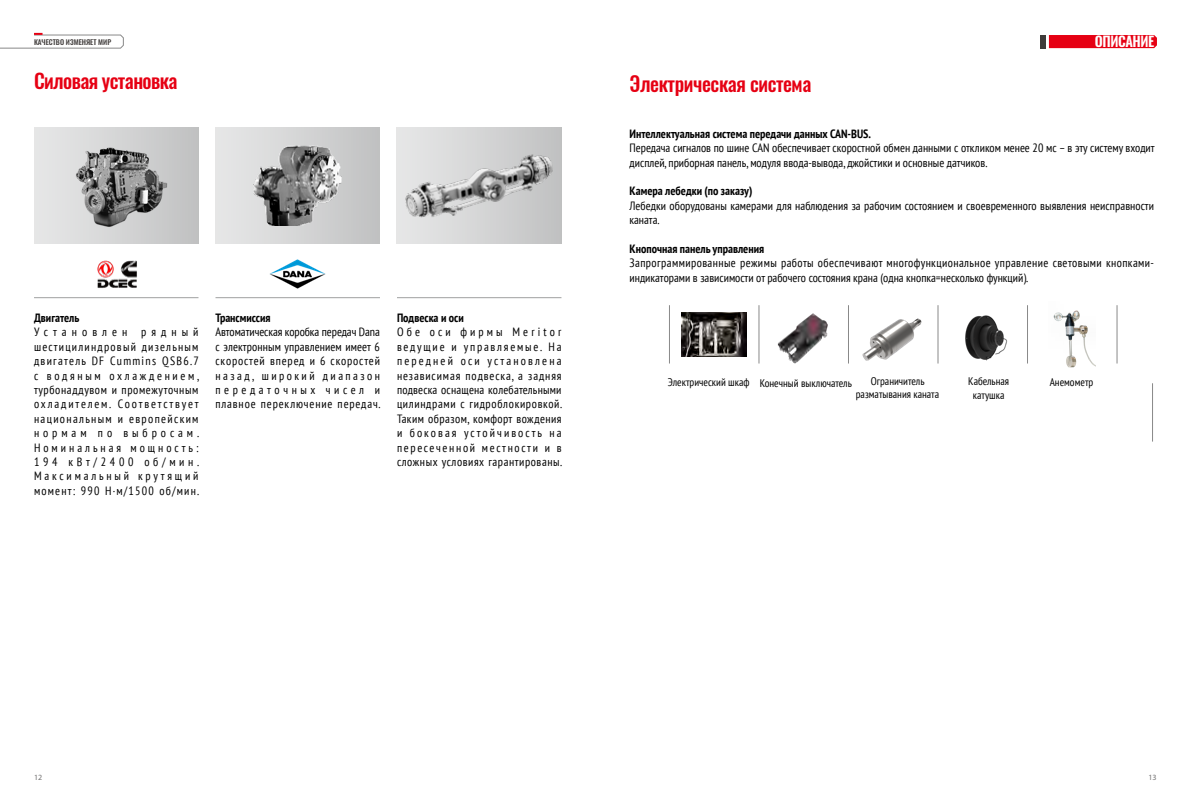
<style>
.page{position:relative;width:1191px;height:808px;background:#fff}
.page>*{position:absolute;margin:0;border:0;box-sizing:border-box;transform-origin:0 0}
._1{font:500 20px "Oswald";letter-spacing:-.02em;color:#e60013}
.t1{font:600 14px "Oswald";letter-spacing:-.03em;color:#fff}
.t2{font:condensed 12px/14.4px "PT Sans";letter-spacing:.035em;color:#000;text-align:justify}
.t3{font:condensed 12px/14.4px "PT Sans";color:#000}
.t4{font:700 condensed 12px "PT Sans";color:#000}
.t5{font:condensed 12px/14.4px "PT Sans";letter-spacing:.005em;color:#000}
.t6{font:condensed 12px/14.4px "PT Sans";letter-spacing:-.005em;color:#000}
.t7{font:condensed 12px/14.4px "PT Sans";letter-spacing:.235em;color:#000}
.t8{font:condensed 12px/14.4px "PT Sans";letter-spacing:.25em;color:#000}
.t9{font:condensed 12px "PT Sans";letter-spacing:.07em;color:#000}
.t10{font:condensed 12px "PT Sans";letter-spacing:.22em;color:#000}
.t11{font:condensed 11px/13.2px "PT Sans";color:#000;text-align:center}
.t12{font:8px "Myriad Pro";color:#727171}
.t13{font:500 7.1px "Oswald";color:#3f3b3a}
</style>
<div class="page">
<div style="left:34px;top:128px;width:164px;height:116px;background:linear-gradient(to right,#e8e8e9,#c1c2c3)"></div>
<img style="left:60px;top:139px;width:131px;height:93px">
<div style="left:215px;top:128px;width:165px;height:116px;background:linear-gradient(to right,#e8e8e9,#c1c2c2)"></div>
<img style="left:235px;top:146px;width:125px;height:79px">
<img style="left:397px;top:128px;width:164px;height:116px">
<img style="left:97px;top:260px;width:40px;height:28px">
<img style="left:269px;top:259px;width:57px;height:30px">
<hr style="left:34px;top:297px;width:164px;height:1px;background:#9fa0a0">
<hr style="left:215px;top:297px;width:165px;height:1px;background:#9fa0a0">
<hr style="left:397px;top:297px;width:164px;height:1px;background:#9fa0a0">
<svg style="left:0;top:33px;width:124px;height:15px"></svg>
<svg style="left:1049px;top:35px;width:108px;height:13px"></svg>
<div style="left:1040px;top:35px;width:6px;height:13px;background:#3f3b3a"></div>
<hr style="left:1152px;top:383px;width:1px;height:59px;background:#898989">
<img style="left:681px;top:313px;width:65px;height:43px">
<img style="left:777px;top:313px;width:51px;height:51px">
<img style="left:862px;top:318px;width:60px;height:43px">
<img style="left:965px;top:315px;width:43px;height:46px">
<img style="left:1053px;top:310px;width:42px;height:58px">
<hr style="left:848px;top:305px;width:1px;height:58px;background:#898989">
<hr style="left:937px;top:305px;width:1px;height:58px;background:#898989">
<hr style="left:1027px;top:305px;width:1px;height:58px;background:#898989">
<hr style="left:1116px;top:305px;width:1px;height:58px;background:#898989">
<hr style="left:759px;top:305px;width:1px;height:58px;background:#898989">
<hr style="left:669px;top:305px;width:1px;height:58px;background:#898989">
<p class="t13" style="left:34px;top:35px;width:79px">КАЧЕСТВО ИЗМЕНЯЕТ МИР</p>
<p class="t1" style="left:1094px;top:29px;width:61px">ОПИСАНИЕ</p>
<p class="_1" style="left:34px;top:63px;width:145px">Силовая установка</p>
<p class="_1" style="left:629px;top:66px;width:183px">Электрическая система</p>
<p class="t4" style="left:629px;top:126px;width:243px">Интеллектуальная система передачи данных CAN-BUS.</p>
<p class="t3" style="left:629px;top:140px;width:527px">Передача сигналов по шине CAN обеспечивает скоростной обмен данными с откликом менее 20 мс – в эту систему входит дисплей, приборная панель, модуля ввода-вывода, джойстики и основные датчиков.</p>
<p class="t4" style="left:629px;top:183px;width:124px">Камера лебедки (по заказу)</p>
<p class="t5" style="left:629px;top:198px;width:526px">Лебедки оборудованы камерами для наблюдения за рабочим состоянием и своевременного выявления неисправности каната.</p>
<p class="t4" style="left:629px;top:241px;width:136px">Кнопочная панель управления</p>
<p class="t2" style="left:629px;top:256px;width:526px">Запрограммированные режимы работы обеспечивают многофункциональное управление световыми кнопками&shy;индикаторами в зависимости от рабочего состояния крана (одна кнопка=несколько функций).</p>
<p class="t4" style="left:34px;top:310px;width:47px">Двигатель</p>
<p class="t2" style="left:34px;top:325px;width:166px">Установлен рядный шестицилиндровый дизельным двигатель DF Cummins QSB6.7</p>
<p class="t10" style="left:34px;top:368px;width:167px">с водяным охлаждением,</p>
<p class="t2" style="left:34px;top:382px;width:166px">турбонаддувом и промежуточным</p>
<p class="t2" style="left:34px;top:397px;width:167px">охладителем. Соответствует национальным и европейским нормам по выбросам.</p>
<p class="t8" style="left:34px;top:440px;width:167px">Номинальная мощность:<br>194 кВт/2400 об/мин.</p>
<p class="t7" style="left:34px;top:469px;width:167px">Максимальный крутящий момент: 990 Н·м/1500 об/мин.</p>
<p class="t4" style="left:215px;top:310px;width:57px">Трансмиссия</p>
<p class="t6" style="left:215px;top:325px;width:166px">Автоматическая коробка передач Dana с электронным управлением имеет 6</p>
<p class="t2" style="left:215px;top:354px;width:166px">скоростей вперед и 6 скоростей назад, широкий диапазон передаточных чисел и</p>
<p class="t9" style="left:215px;top:396px;width:167px">плавное переключение передач.</p>
<p class="t4" style="left:397px;top:310px;width:68px">Подвеска и оси</p>
<p class="t2" style="left:397px;top:325px;width:166px">Обе оси фирмы Meritor ведущие и управляемые. На передней оси установлена</p>
<p class="t2" style="left:397px;top:368px;width:167px">независимая подвеска, а задняя подвеска оснащена колебательными цилиндрами с гидроблокировкой.<br>Таким образом, комфорт вождения и боковая устойчивость на пересеченной местности и в сложных условиях гарантированы.</p>
<p class="t11" style="left:668px;top:375px;width:83px">Электрический шкаф</p>
<p class="t11" style="left:760px;top:376px;width:93px">Конечный выключатель</p>
<p class="t11" style="left:856px;top:374px;width:85px">Ограничитель разматывания каната</p>
<p class="t11" style="left:968px;top:375px;width:42px">Кабельная катушка</p>
<p class="t11" style="left:1049px;top:375px;width:45px">Анемометр</p>
<p class="t12" style="left:34px;top:773px;width:10px">12</p>
<p class="t12" style="left:1148px;top:773px;width:10px">13</p>
</div>
